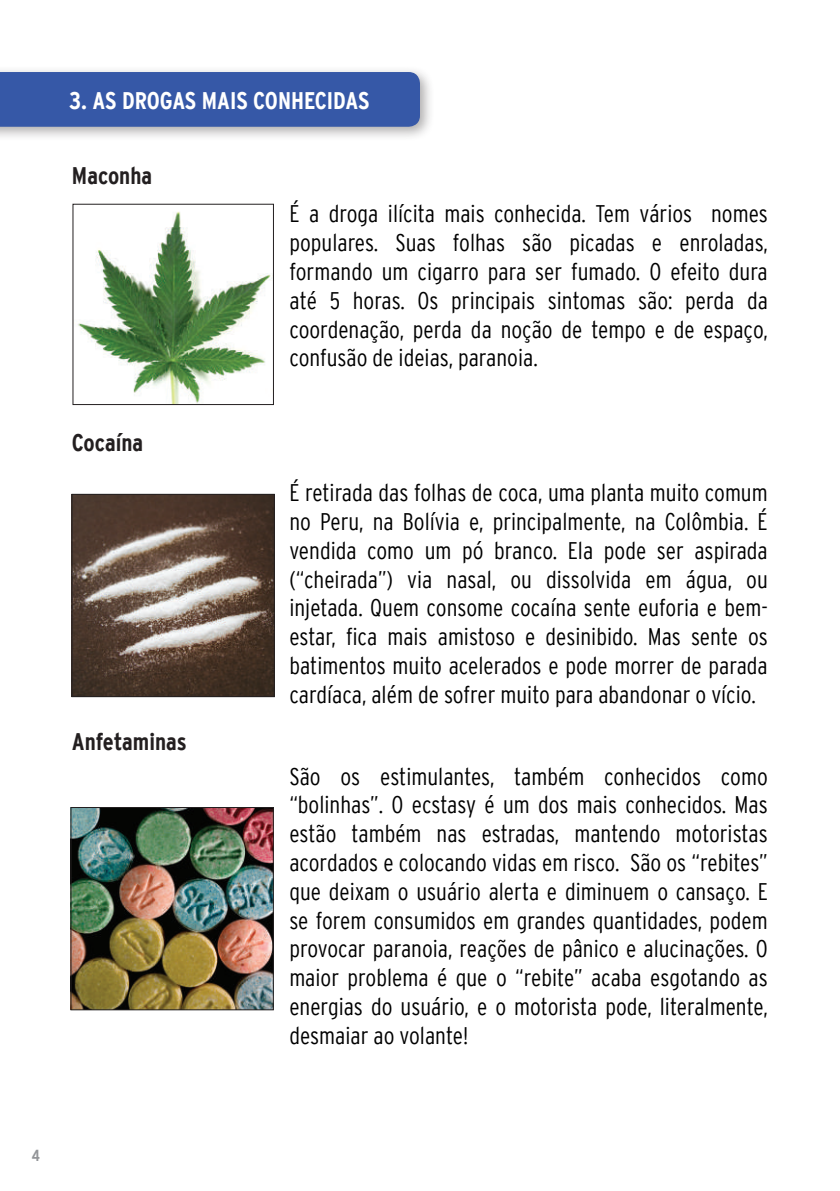
<style>
.page{position:relative;width:840px;height:1191px;background:#fff}
.page>*{position:absolute;margin:0;border:0;box-sizing:border-box;transform-origin:0 0}
.t1{font:300 condensed 24px/28.8px "Interstate";color:#000;text-align:justify}
.t2{font:700 condensed 24px "Interstate";letter-spacing:-.01em;color:#231f20}
.t3{font:700 condensed 24px "Interstate";color:#fff}
.t4{font:700 condensed 16px "Interstate";color:#939598}
</style>
<div class="page">
<div style="left:0;top:65px;width:435px;height:77px;background:#231f20;opacity:.37"></div>
<div style="left:0;top:72px;width:420px;height:55px;background:#3658a7"></div>
<img style="left:78px;top:211px;width:194px;height:192px">
<div style="left:72px;top:204px;width:202px;height:201px;border:1px solid #231f20"></div>
<img style="left:73px;top:496px;width:200px;height:199px">
<div style="left:71px;top:494px;width:204px;height:203px;border:1px solid #231f20"></div>
<img style="left:72px;top:809px;width:200px;height:199px">
<div style="left:70px;top:807px;width:204px;height:203px;border:1px solid #231f20"></div>
<p class="t3" style="left:69px;top:87px;width:301px">3. As drogas mais conhecidas</p>
<p class="t2" style="left:72px;top:162px;width:82px">Maconha</p>
<p class="t2" style="left:72px;top:429px;width:73px">Cocaína</p>
<p class="t2" style="left:72px;top:728px;width:116px">Anfetaminas</p>
<p class="t1" style="left:289px;top:199px;width:479px">É a droga ilícita mais conhecida. Tem vários nomes populares. Suas folhas são picadas e enroladas, formando um cigarro para ser fumado. O efeito dura até 5 horas. Os principais sintomas são: perda da coordenação, perda da noção de tempo e de espaço, confusão de ideias, paranoia.</p>
<p class="t1" style="left:289px;top:478px;width:479px">É retirada das folhas de coca, uma planta muito comum no Peru, na Bolívia e, principalmente, na Colômbia. É vendida como um pó branco. Ela pode ser aspirada (“cheirada”) via nasal, ou dissolvida em água, ou injetada. Quem consome cocaína sente euforia e bem&shy;estar, fica mais amistoso e desinibido. Mas sente os batimentos muito acelerados e pode morrer de parada cardíaca, além de sofrer muito para abandonar o vício.</p>
<p class="t1" style="left:289px;top:761px;width:479px">São os estimulantes, também conhecidos como “bolinhas”. O ecstasy é um dos mais conhecidos. Mas estão também nas estradas, mantendo motoristas acordados e colocando vidas em risco. São os “rebites” que deixam o usuário alerta e diminuem o cansaço. E se forem consumidos em grandes quantidades, podem provocar paranoia, reações de pânico e alucinações. O maior problema é que o “rebite” acaba esgotando as energias do usuário, e o motorista pode, literalmente, desmaiar ao volante!</p>
<p class="t4" style="left:32px;top:1146px;width:10px">4</p>
</div>
